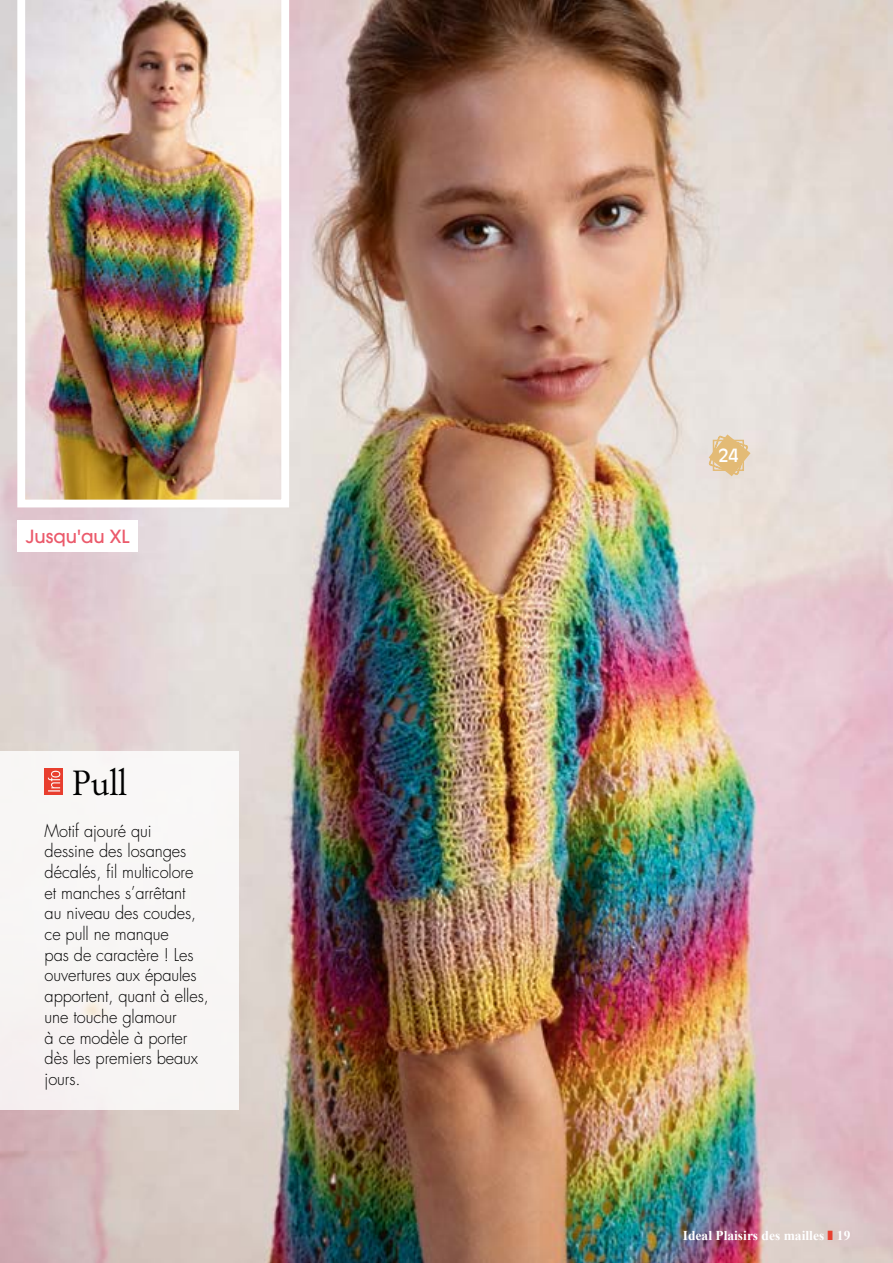
<style>
.page{position:relative;width:893px;height:1263px;background:#fff}
.page>*{position:absolute;margin:0;border:0;box-sizing:border-box;transform-origin:0 0}
.t1{font:34.5px "Berling";color:#000;scale:.95 1}
.t2{font:500 18px "Avant Garde";color:#eb5a6b}
.t3{font:18px "Antique Olive Std";color:#fff}
.t4{font:300 17.25px/20.7px "Futura";letter-spacing:-.005em;color:#000;scale:.95 1}
.t5{font:700 13.5px "Times New Roman";color:#fff}
</style>
<div class="page">
<img style="left:0;top:0;width:893px;height:1263px">
<div style="left:0;top:751px;width:238px;height:359px;background:#f8f6f5"></div>
<div style="left:45px;top:768px;width:18px;height:26px;background:linear-gradient(to bottom,#e84132,#e83d2d)"></div>
<svg style="left:48px;top:771px;width:12px;height:20px"></svg>
<svg style="left:708px;top:434px;width:42px;height:42px;background:#e5c99c"></svg>
<div style="left:17px;top:520px;width:121px;height:31px;background:#fff"></div>
<img style="left:17px;top:0;width:272px;height:507px">
<svg style="left:828px;top:1231px;width:5px;height:9px"></svg>
<p class="t2" style="left:26px;top:525px;width:105px">Jusqu'au XL</p>
<h1 class="t1" style="left:72px;top:761px;width:60px">Pull</h1>
<p class="t4" style="left:45px;top:820px;width:174px">Motif ajouré qui<br>dessine des losanges décalés, fil multicolore et manches s’arrêtant<br>au niveau des coudes, ce pull ne manque<br>pas de caractère ! Les ouvertures aux épaules apportent, quant à elles, une touche glamour<br>à ce modèle à porter dès les premiers beaux jours.</p>
<p class="t3" style="left:718px;top:445px;width:22px">24</p>
<p class="t5" style="left:683px;top:1226px;width:169px">Ideal Plaisirs des mailles 19</p>
</div>
